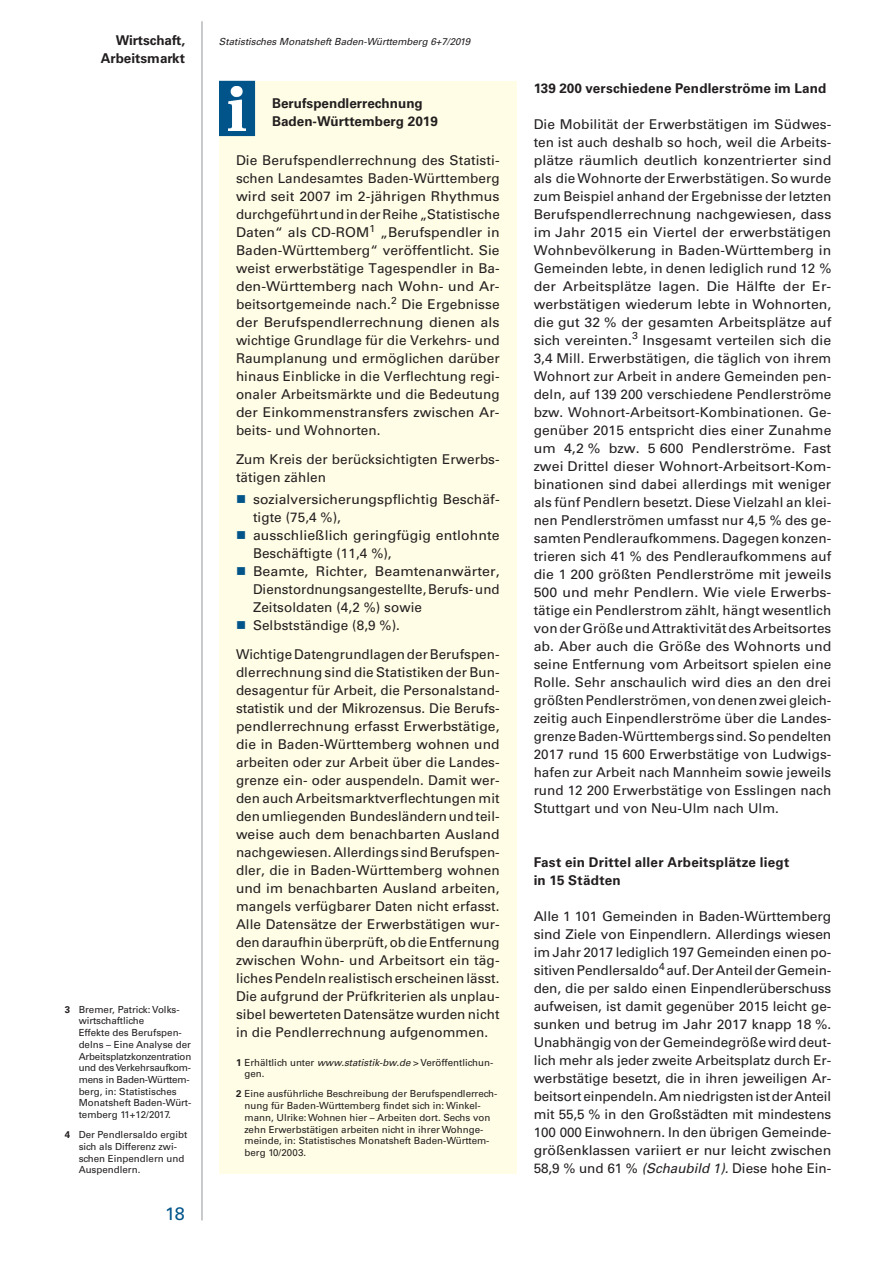
<style>
.page{position:relative;width:893px;height:1263px;background:#fff}
.page>*{position:absolute;margin:0;border:0;box-sizing:border-box;transform-origin:0 0}
.t1{font:18px "Univers";color:#01548a}
.Fließtext{font:13.5px/18px "Univers";letter-spacing:.005em;color:#231f20;text-align:justify}
.Infotext{font:13.5px/18px "Univers";letter-spacing:.005em;color:#231f20;text-align:justify}
.Fließtext-2{font:13.5px/18px "Univers";letter-spacing:.005em;color:#231f20;text-align:justify;scale:1.05 1}
.Kapitelzwischenübers{font:700 13.5px/18px "Univers";letter-spacing:.015em;color:#231f20}
.Fließtext-3{font:13.5px/18px "Univers";letter-spacing:.005em;color:#231f20;scale:1.04 1}
.Überschrift_Infotext{font:700 13.5px/18px "Univers";color:#231f20}
.Kopfzeile_Beitragsth{font:700 13.5px "Univers";color:#231f20}
.t2{font:9.75px/11.7px "Univers";color:#231f20}
.Kopfzeile_Ausgabe{font:italic 9.75px "Univers";color:#231f20}
.s1{font-weight:700}
.s2{font-style:italic}
</style>
<div class="page">
<hr style="left:202px;top:21px;width:1px;height:1199px;background:#939598">
<div style="left:219px;top:81px;width:298px;height:1093px;background:#fffde5"></div>
<div style="left:219px;top:81px;width:36px;height:55px;background:#01548a"></div>
<img style="left:229px;top:86px;width:17px;height:44px">
<p class="Kopfzeile_Beitragsth" style="left:116px;top:32px;width:71px">Wirtschaft,</p>
<p class="Kopfzeile_Ausgabe" style="left:219px;top:35px;width:253px">Statistisches Monatsheft Baden-Württemberg 6+7/2019</p>
<p class="Kopfzeile_Beitragsth" style="left:101px;top:50px;width:86px">Arbeitsmarkt</p>
<p class="t2" style="left:79px;top:1003px;width:114px;text-indent:-14px"><span class="s1">3</span> Bremer, Patrick: Volks&shy;wirtschaftliche<br>Effekte des Berufspen&shy;delns – Eine Analyse der<br>Arbeitsplatzkonzentration und des Verkehrsaufkom&shy;mens in Baden-Württem&shy;berg, in: Statistisches<br>Monatsheft Baden-Würt&shy;temberg 11+12/2017.</p>
<p class="t2" style="left:79px;top:1129px;width:110px;text-indent:-14px"><span class="s1">4</span> Der Pendlersaldo ergibt sich als Differenz zwi&shy;schen Einpendlern und<br>Auspendlern.</p>
<p class="t1" style="left:165px;top:1203px;width:21px">18</p>
<p class="Überschrift_Infotext" style="left:272px;top:94px;width:167px">Berufspendlerrechnung<br>Baden-Württemberg 2019</p>
<p class="Infotext" style="left:236px;top:151px;width:265px">Die Berufspendlerrechnung des Statisti&shy;schen Landesamtes Baden-Württemberg wird seit 2007 im 2-jährigen Rhythmus durchgeführt und in der Reihe „Statistische Daten“ als CD-ROM<sup>1</sup> „Berufspendler in Baden-Württemberg“ veröffentlicht. Sie weist erwerbstätige Tagespendler in Ba&shy;den-Württemberg nach Wohn- und Ar&shy;beitsortgemeinde nach.<sup>2</sup> Die Ergebnisse der Berufspendlerrechnung dienen als wichtige Grundlage für die Verkehrs- und Raumplanung und ermöglichen darüber hinaus Einblicke in die Verflechtung regi&shy;onaler Arbeitsmärkte und die Bedeutung der Einkommenstransfers zwischen Ar&shy;beits- und Wohnorten.</p>
<p class="Infotext" style="left:236px;top:450px;width:265px">Zum Kreis der berücksichtigten Erwerbs&shy;tätigen zählen</p>
<p class="Fließtext" style="left:253px;top:490px;width:248px">sozialversicherungspflichtig Beschäf&shy;tigte (75,4 %),</p>
<p class="Fließtext-3" style="left:253px;top:526px;width:239px">ausschließlich geringfügig entlohnte<br>Beschäftigte (11,4 %),</p>
<p class="Fließtext-2" style="left:253px;top:562px;width:236px">Beamte, Richter, Beamtenanwärter, Dienstordnungsangestellte, Berufs- und Zeitsoldaten (4,2 %) sowie</p>
<p class="Fließtext" style="left:253px;top:616px;width:149px">Selbstständige (8,9 %).</p>
<p class="Infotext" style="left:236px;top:645px;width:265px">Wichtige Datengrundlagen der Berufspen&shy;dlerrechnung sind die Statistiken der Bun&shy;desagentur für Arbeit, die Personalstand&shy;statistik und der Mikrozensus. Die Berufs&shy;pendlerrechnung erfasst Erwerbstätige, die in Baden-Württemberg wohnen und arbeiten oder zur Arbeit über die Landes&shy;grenze ein- oder auspendeln. Damit wer&shy;den auch Arbeitsmarktverflechtungen mit den umliegenden Bundesländern und teil&shy;weise auch dem benachbarten Ausland nachgewiesen. Allerdings sind Berufspen&shy;dler, die in Baden-Württemberg wohnen und im benachbarten Ausland arbeiten, mangels verfügbarer Daten nicht erfasst.<br>Alle Datensätze der Erwerbstätigen wur&shy;den daraufhin überprüft, ob die Entfernung zwischen Wohn- und Arbeitsort ein täg&shy;liches Pendeln realistisch erscheinen lässt.<br>Die aufgrund der Prüfkriterien als unplau&shy;sibel bewerteten Datensätze wurden nicht in die Pendlerrechnung aufgenommen.</p>
<p class="t2" style="left:244px;top:1056px;width:250px;text-indent:-9px"><span class="s1">1</span> Erhältlich unter <span class="s2">www.statistik-bw.de</span> &gt; Veröffentlichun&shy;gen.</p>
<p class="t2" style="left:244px;top:1088px;width:254px;text-indent:-9px"><span class="s1">2</span> Eine ausführliche Beschreibung der Berufspendlerrech&shy;nung für Baden-Württemberg findet sich in: Winkel&shy;mann, Ulrike: Wohnen hier – Arbeiten dort. Sechs von zehn Erwerbstätigen arbeiten nicht in ihrer Wohnge&shy;meinde, in: Statistisches Monatsheft Baden-Württem&shy;berg 10/2003.</p>
<p class="Kapitelzwischenübers" style="left:534px;top:79px;width:294px">139 200 verschiedene Pendlerströme im Land</p>
<p class="Fließtext" style="left:534px;top:115px;width:299px">Die Mobilität der Erwerbstätigen im Südwes&shy;ten ist auch deshalb so hoch, weil die Arbeits&shy;plätze räumlich deutlich konzentrierter sind als die Wohnorte der Erwerbstätigen. So wurde zum Beispiel anhand der Ergebnisse der letzten Berufspendlerrechnung nachgewiesen, dass im Jahr 2015 ein Viertel der erwerbstätigen Wohnbevölkerung in Baden-Württemberg in Gemeinden lebte, in denen lediglich rund 12 % der Arbeitsplätze lagen. Die Hälfte der Er&shy;werbstätigen wiederum lebte in Wohnorten, die gut 32 % der gesamten Arbeitsplätze auf sich vereinten.<sup>3</sup> Insgesamt verteilen sich die 3,4 Mill. Erwerbstätigen, die täglich von ihrem Wohnort zur Arbeit in andere Gemeinden pen&shy;deln, auf 139 200 verschiedene Pendlerströme bzw. Wohnort-Arbeitsort-Kombinationen. Ge&shy;genüber 2015 entspricht dies einer Zunahme um 4,2 % bzw. 5 600 Pendlerströme. Fast zwei Drittel dieser Wohnort-Arbeitsort-Kom&shy;binationen sind dabei allerdings mit weniger als fünf Pendlern besetzt. Diese Vielzahl an klei&shy;nen Pendlerströmen umfasst nur 4,5 % des ge&shy;samten Pendleraufkommens. Dagegen konzen&shy;trieren sich 41 % des Pendleraufkommens auf die 1 200 größten Pendlerströme mit jeweils 500 und mehr Pendlern. Wie viele Erwerbs&shy;tätige ein Pendlerstrom zählt, hängt wesentlich von der Größe und Attraktivität des Arbeitsortes ab. Aber auch die Größe des Wohnorts und seine Entfernung vom Arbeitsort spielen eine Rolle. Sehr anschaulich wird dies an den drei größten Pendlerströmen, von denen zwei gleich&shy;zeitig auch Einpendlerströme über die Landes&shy;grenze Baden-Württembergs sind. So pendelten 2017 rund 15 600 Erwerbstätige von Ludwigs&shy;hafen zur Arbeit nach Mannheim sowie jeweils rund 12 200 Erwerbstätige von Esslingen nach Stuttgart und von Neu-Ulm nach Ulm.</p>
<p class="Kapitelzwischenübers" style="left:534px;top:853px;width:257px">Fast ein Drittel aller Arbeitsplätze liegt in 15 Städten</p>
<p class="Fließtext" style="left:534px;top:907px;width:299px">Alle 1 101 Gemeinden in Baden-Württemberg sind Ziele von Einpendlern. Allerdings wiesen im Jahr 2017 lediglich 197 Gemeinden einen po&shy;sitiven Pendlersaldo<sup>4</sup> auf. Der Anteil der Gemein&shy;den, die per saldo einen Einpendlerüberschuss aufweisen, ist damit gegenüber 2015 leicht ge&shy;sunken und betrug im Jahr 2017 knapp 18 %.<br>Unabhängig von der Gemeindegröße wird deut&shy;lich mehr als jeder zweite Arbeitsplatz durch Er&shy;werbstätige besetzt, die in ihren jeweiligen Ar&shy;beitsort einpendeln. Am niedrigsten ist der Anteil mit 55,5 % in den Großstädten mit mindestens 100 000 Einwohnern. In den übrigen Gemeinde&shy;größenklassen variiert er nur leicht zwischen 58,9 % und 61 % <span class="s2">(Schaubild 1).</span> Diese hohe Ein-</p>
</div>
